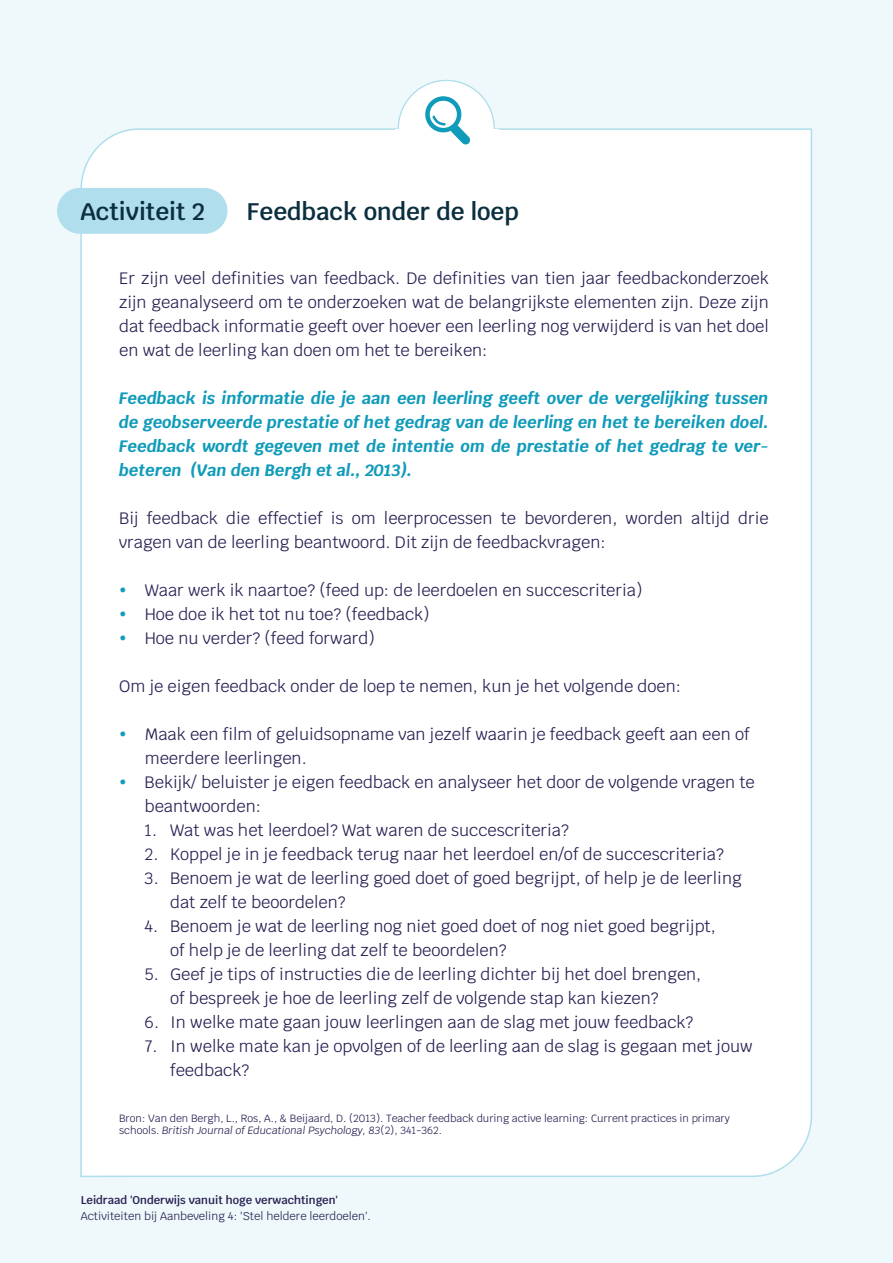
<style>
.page{position:relative;width:893px;height:1263px;background:#eff8fb}
.page>*{position:absolute;margin:0;border:0;box-sizing:border-box;transform-origin:0 0}
.t1{font:600 24px "Krub";color:#0b2f40}
.t2{font:16.5px/24px "Krub";color:#262052}
.t3{font:italic 700 16.5px/24px "Krub";color:#119bba;text-align:justify}
.t4{font:11.25px "Krub";color:#262052}
.t5{font:600 11.25px "Krub";color:#262052}
.t6{font:10.5px/12px "Krub";color:#262052}
.s1{font-style:italic}
</style>
<div class="page">
<div style="left:80px;top:128px;width:733px;height:1050px;background:#fff"></div>
<div style="left:57px;top:188px;width:170px;height:46px;background:#b0deec;border-radius:23px"></div>
<div style="left:399px;top:81px;width:94px;height:94px;background:#fff;border-radius:50%"></div>
<div style="left:395px;top:130px;width:104px;height:19px;background:#fff"></div>
<svg style="left:397px;top:79px;width:99px;height:76px"></svg>
<svg style="left:121px;top:588px;width:4px;height:4px"></svg>
<svg style="left:121px;top:612px;width:4px;height:5px"></svg>
<svg style="left:121px;top:636px;width:4px;height:5px"></svg>
<svg style="left:121px;top:732px;width:4px;height:5px"></svg>
<svg style="left:121px;top:780px;width:4px;height:5px"></svg>
<h1 class="t1" style="left:80px;top:197px;width:126px">Activiteit 2</h1>
<h1 class="t1" style="left:247px;top:197px;width:273px">Feedback onder de loep</h1>
<p class="t2" style="left:119px;top:266px;width:651px;text-align:justify">Er zijn veel definities van feedback. De definities van tien jaar feedbackonderzoek zijn geanalyseerd om te onderzoeken wat de belangrijkste elementen zijn. Deze zijn dat feedback informatie geeft over hoever een leerling nog verwijderd is van het doel en wat de leerling kan doen om het te bereiken:</p>
<p class="t3" style="left:119px;top:386px;width:651px">Feedback is informatie die je aan een leerling geeft over de vergelijking tussen de geobserveerde prestatie of het gedrag van de leerling en het te bereiken doel.<br>Feedback wordt gegeven met de intentie om de prestatie of het gedrag te ver&shy;beteren (Van den Bergh et al., 2013).</p>
<p class="t2" style="left:119px;top:506px;width:651px">Bij feedback die effectief is om leerprocessen te bevorderen, worden altijd drie vragen van de leerling beantwoord. Dit zijn de feedbackvragen:</p>
<p class="t2" style="left:145px;top:578px;width:499px">Waar werk ik naartoe? (feed up: de leerdoelen en succescriteria)<br>Hoe doe ik het tot nu toe? (feedback)<br>Hoe nu verder? (feed forward)</p>
<p class="t2" style="left:119px;top:674px;width:563px">Om je eigen feedback onder de loep te nemen, kun je het volgende doen:</p>
<p class="t2" style="left:145px;top:722px;width:612px">Maak een film of geluidsopname van jezelf waarin je feedback geeft aan een of meerdere leerlingen.<br>Bekijk/ beluister je eigen feedback en analyseer het door de volgende vragen te beantwoorden:</p>
<p class="t2" style="left:145px;top:818px;width:426px">1. Wat was het leerdoel? Wat waren de succescriteria?</p>
<p class="t2" style="left:145px;top:842px;width:581px">2. Koppel je in je feedback terug naar het leerdoel en/of de succescriteria?</p>
<p class="t2" style="left:170px;top:866px;width:573px;text-indent:-26px">3. Benoem je wat de leerling goed doet of goed begrijpt, of help je de leerling dat zelf te beoordelen?</p>
<p class="t2" style="left:170px;top:914px;width:547px;text-indent:-26px">4. Benoem je wat de leerling nog niet goed doet of nog niet goed begrijpt, of help je de leerling dat zelf te beoordelen?</p>
<p class="t2" style="left:170px;top:962px;width:533px;text-indent:-26px">5. Geef je tips of instructies die de leerling dichter bij het doel brengen, of bespreek je hoe de leerling zelf de volgende stap kan kiezen?</p>
<p class="t2" style="left:145px;top:1010px;width:550px">6. In welke mate gaan jouw leerlingen aan de slag met jouw feedback?</p>
<p class="t2" style="left:170px;top:1034px;width:584px;text-indent:-26px">7. In welke mate kan je opvolgen of de leerling aan de slag is gegaan met jouw feedback?</p>
<p class="t6" style="left:119px;top:1112px;width:612px">Bron: Van den Bergh, L., Ros, A., &amp; Beijaard, D. (2013). Teacher feedback during active learning: Current practices in primary schools. <span class="s1">British Journal of Educational Psychology, 83</span>(2), 341-362.</p>
<p class="t5" style="left:81px;top:1193px;width:259px">Leidraad 'Onderwijs vanuit hoge verwachtingen'</p>
<p class="t4" style="left:81px;top:1207px;width:292px">Activiteiten bij Aanbeveling 4: 'Stel heldere leerdoelen'.</p>
</div>
